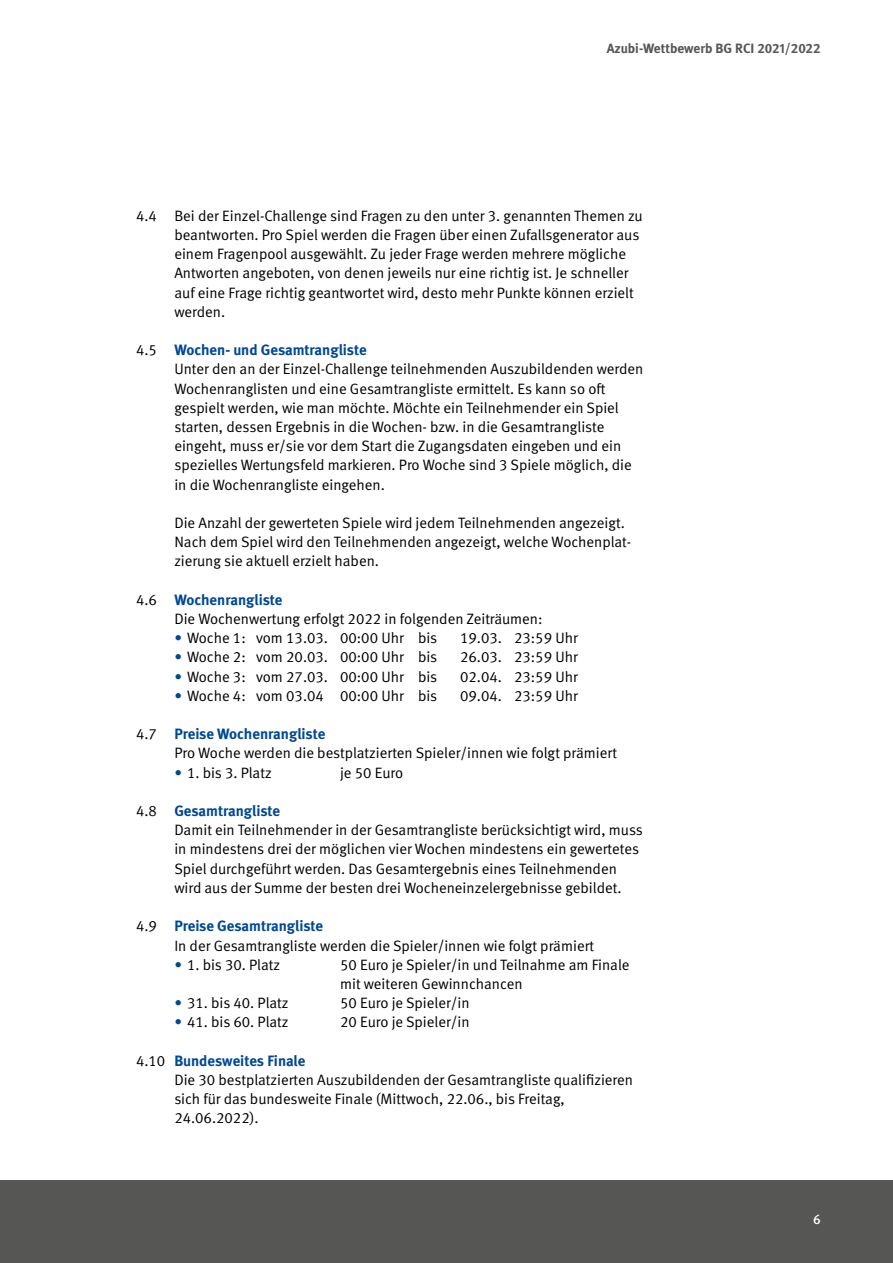
<style>
.page{position:relative;width:893px;height:1263px;background:#fff}
.page>*{position:absolute;margin:0;border:0;box-sizing:border-box;transform-origin:0 0}
.Artikel_P_Fließtext_Linksbündig{font:15px/19.2px "DGUV Meta";color:#000}
.Artikel_P_Fließtext_Linksbündig_Aufzählu{font:15px/19.2px "DGUV Meta";color:#000}
.Artikel_P_Fließtext_Linksbündig_Aufzählu-2{font:700 15px "DGUV Meta";color:#004893}
.t1{font:700 13.5px "DGUV Meta";color:#565655}
.t2{font:500 13.5px "DGUV Meta";color:#fff}
.s1{font-weight:400;color:#000}
.s2{color:#004893}
</style>
<div class="page">
<div style="left:0;top:1181px;width:893px;height:82px;background:#565655"></div>
<p class="t1" style="left:607px;top:40px;width:215px">Azubi-Wettbewerb BG RCI 2021/2022</p>
<p class="Artikel_P_Fließtext_Linksbündig_Aufzählu" style="left:174px;top:206px;width:470px;text-indent:-38px">4.4 Bei der Einzel-Challenge sind Fragen zu den unter 3. genannten Themen zu beantworten. Pro Spiel werden die Fragen über einen Zufallsgenerator aus einem Fragenpool ausgewählt. Zu jeder Frage werden mehrere mögliche Antworten angeboten, von denen jeweils nur eine richtig ist. Je schneller auf eine Frage richtig geantwortet wird, desto mehr Punkte können erzielt werden.</p>
<p class="Artikel_P_Fließtext_Linksbündig_Aufzählu-2" style="left:136px;top:341px;width:232px"><span class="s1">4.5</span> Wochen- und Gesamtrangliste</p>
<p class="Artikel_P_Fließtext_Linksbündig" style="left:174px;top:360px;width:471px">Unter den an der Einzel-Challenge teilnehmenden Auszubildenden werden Wochenranglisten und eine Gesamtrangliste ermittelt. Es kann so oft gespielt werden, wie man möchte. Möchte ein Teilnehmender ein Spiel starten, dessen Ergebnis in die Wochen- bzw. in die Gesamtrangliste eingeht, muss er/sie vor dem Start die Zugangsdaten eingeben und ein spezielles Wertungsfeld markieren. Pro Woche sind 3 Spiele möglich, die in die Wochenrangliste eingehen.</p>
<p class="Artikel_P_Fließtext_Linksbündig" style="left:174px;top:514px;width:458px">Die Anzahl der gewerteten Spiele wird jedem Teilnehmenden angezeigt.<br>Nach dem Spiel wird den Teilnehmenden angezeigt, welche Wochenplat&shy;zierung sie aktuell erzielt haben.</p>
<p class="Artikel_P_Fließtext_Linksbündig_Aufzählu-2" style="left:136px;top:591px;width:148px"><span class="s1">4.6</span> Wochenrangliste</p>
<p class="Artikel_P_Fließtext_Linksbündig" style="left:174px;top:610px;width:370px">Die Wochenwertung erfolgt 2022 in folgenden Zeiträumen:</p>
<p class="Artikel_P_Fließtext_Linksbündig" style="left:174px;top:629px;width:264px"><span class="s2">•</span> Woche 1: vom 13.03. 00:00 Uhr bis</p>
<p class="Artikel_P_Fließtext_Linksbündig" style="left:460px;top:629px;width:119px">19.03. 23:59 Uhr</p>
<p class="Artikel_P_Fließtext_Linksbündig" style="left:174px;top:648px;width:264px"><span class="s2">•</span> Woche 2: vom 20.03. 00:00 Uhr bis</p>
<p class="Artikel_P_Fließtext_Linksbündig" style="left:460px;top:648px;width:119px">26.03. 23:59 Uhr</p>
<p class="Artikel_P_Fließtext_Linksbündig" style="left:174px;top:667px;width:264px"><span class="s2">•</span> Woche 3: vom 27.03. 00:00 Uhr bis</p>
<p class="Artikel_P_Fließtext_Linksbündig" style="left:460px;top:667px;width:119px">02.04. 23:59 Uhr</p>
<p class="Artikel_P_Fließtext_Linksbündig" style="left:174px;top:686px;width:264px"><span class="s2">•</span> Woche 4: vom 03.04 00:00 Uhr bis</p>
<p class="Artikel_P_Fließtext_Linksbündig" style="left:460px;top:686px;width:119px">09.04. 23:59 Uhr</p>
<p class="Artikel_P_Fließtext_Linksbündig_Aufzählu-2" style="left:136px;top:725px;width:191px"><span class="s1">4.7</span> Preise Wochenrangliste</p>
<p class="Artikel_P_Fließtext_Linksbündig" style="left:174px;top:744px;width:444px">Pro Woche werden die bestplatzierten Spieler/innen wie folgt prämiert</p>
<p class="Artikel_P_Fließtext_Linksbündig" style="left:174px;top:763px;width:99px"><span class="s2">•</span> 1. bis 3. Platz</p>
<p class="Artikel_P_Fließtext_Linksbündig" style="left:340px;top:763px;width:65px">je 50 Euro</p>
<p class="Artikel_P_Fließtext_Linksbündig_Aufzählu-2" style="left:136px;top:802px;width:146px"><span class="s1">4.8</span> Gesamtrangliste</p>
<p class="Artikel_P_Fließtext_Linksbündig" style="left:174px;top:821px;width:470px">Damit ein Teilnehmender in der Gesamtrangliste berücksichtigt wird, muss in mindestens drei der möglichen vier Wochen mindestens ein gewertetes Spiel durchgeführt werden. Das Gesamtergebnis eines Teilnehmenden wird aus der Summe der besten drei Wocheneinzelergebnisse gebildet.</p>
<p class="Artikel_P_Fließtext_Linksbündig_Aufzählu-2" style="left:136px;top:917px;width:189px"><span class="s1">4.9</span> Preise Gesamtrangliste</p>
<p class="Artikel_P_Fließtext_Linksbündig" style="left:174px;top:936px;width:421px">In der Gesamtrangliste werden die Spieler/innen wie folgt prämiert</p>
<p class="Artikel_P_Fließtext_Linksbündig" style="left:174px;top:955px;width:107px"><span class="s2">•</span> 1. bis 30. Platz</p>
<p class="Artikel_P_Fließtext_Linksbündig" style="left:340px;top:955px;width:291px">50 Euro je Spieler/in und Teilnahme am Finale mit weiteren Gewinnchancen</p>
<p class="Artikel_P_Fließtext_Linksbündig" style="left:174px;top:994px;width:116px"><span class="s2">•</span> 31. bis 40. Platz</p>
<p class="Artikel_P_Fließtext_Linksbündig" style="left:340px;top:994px;width:131px">50 Euro je Spieler/in</p>
<p class="Artikel_P_Fließtext_Linksbündig" style="left:174px;top:1013px;width:116px"><span class="s2">•</span> 41. bis 60. Platz</p>
<p class="Artikel_P_Fließtext_Linksbündig" style="left:340px;top:1013px;width:131px">20 Euro je Spieler/in</p>
<p class="Artikel_P_Fließtext_Linksbündig_Aufzählu-2" style="left:136px;top:1051px;width:171px"><span class="s1">4.10</span> Bundesweites Finale</p>
<p class="Artikel_P_Fließtext_Linksbündig" style="left:174px;top:1070px;width:460px">Die 30 bestplatzierten Auszubildenden der Gesamtrangliste qualifizieren sich für das bundesweite Finale (Mittwoch, 22.06., bis Freitag,<br>24.06.2022).</p>
<p class="t2" style="left:813px;top:1212px;width:9px">6</p>
</div>
